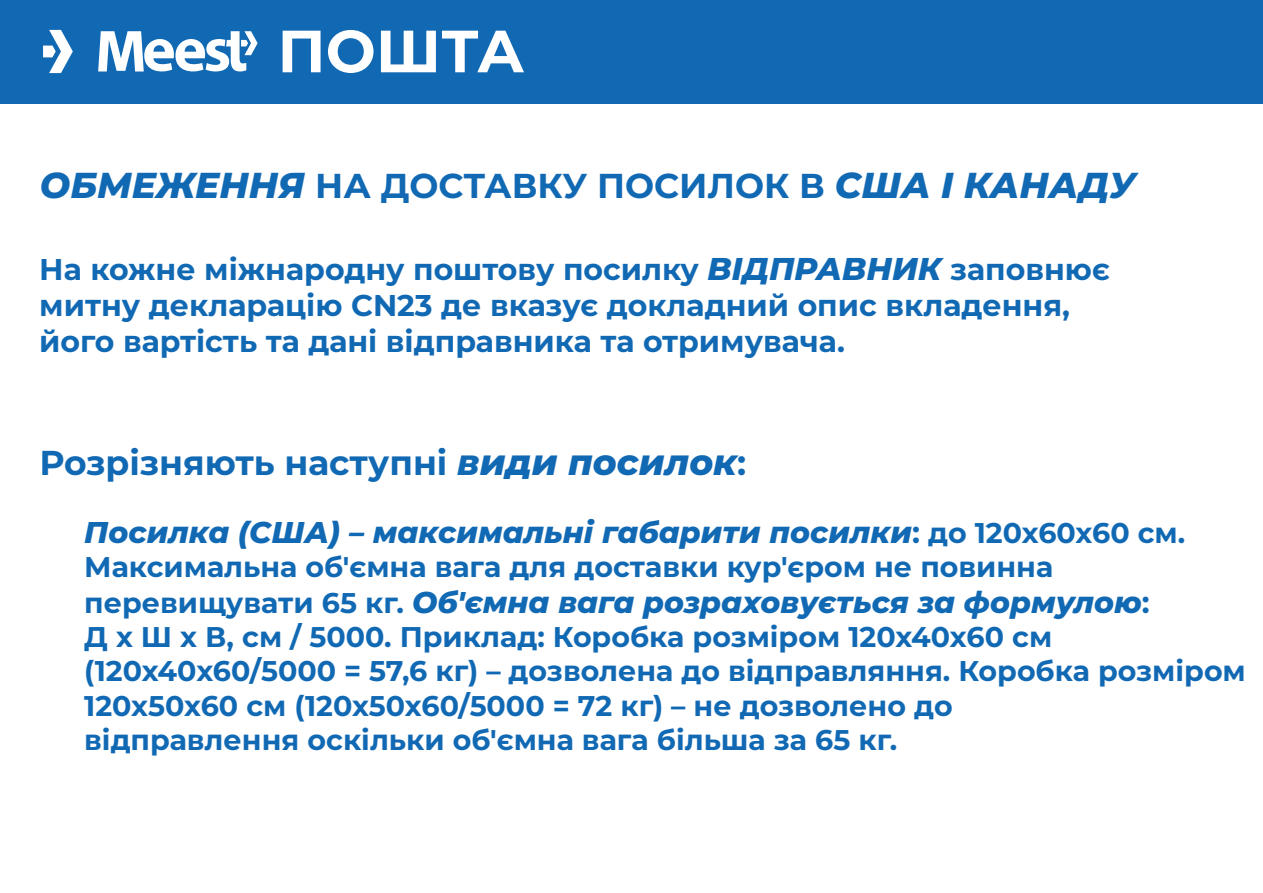
<style>
.page{position:relative;width:1263px;height:893px;background:#fff}
.page>*{position:absolute;margin:0;border:0;box-sizing:border-box;transform-origin:0 0}
.t1{font:italic 800 36px "Montserrat";color:#1169b4}
.t2{font:700 34.5px "Montserrat";color:#1169b4}
.t3{font:700 30px/36px "Montserrat";color:#1169b4}
.t4{font:italic 800 30px "Montserrat";color:#1169b4}
.t5{font:700 28.5px/34.2px "Montserrat";color:#1169b4}
.s1{font-weight:700;font-style:normal;font-size:34.5px}
.s2{font-weight:800;font-style:italic;font-size:31.5px}
.s3{font-weight:800;font-style:italic;font-size:36px}
.s4{font-weight:700;font-style:normal}
.s5{font-weight:700;font-style:normal;font-size:28.5px}
</style>
<div class="page">
<div style="left:0;top:0;width:1263px;height:104px;background:#1169b4"></div>
<svg style="left:43px;top:30px;width:30px;height:43px"></svg>
<svg style="left:98px;top:31px;width:160px;height:41px"></svg>
<svg style="left:283px;top:31px;width:38px;height:41px"></svg>
<svg style="left:328px;top:30px;width:45px;height:43px"></svg>
<svg style="left:381px;top:31px;width:55px;height:41px"></svg>
<svg style="left:442px;top:31px;width:82px;height:41px"></svg>
<p class="t1" style="left:40px;top:161px;width:1097px">ОБМЕЖЕННЯ <span class="s1">НА ДОСТАВКУ ПОСИЛОК В</span> США І КАНАДУ</p>
<p class="t3" style="left:39px;top:251px;width:1072px">На кожне міжнародну поштову посилку <span class="s2">ВІДПРАВНИК</span> заповнює митну декларацію CN23 де вказує докладний опис вкладення, його вартість та дані відправника та отримувача.</p>
<p class="t2" style="left:39px;top:440px;width:708px">Розрізняють наступні <span class="s3">види посилок</span>:</p>
<p class="t4" style="left:84px;top:512px;width:1102px">Посилка (США) – максимальні габарити посилки<span class="s4">:</span> <span class="s5">до 120х60х60 см.</span></p>
<p class="t5" style="left:84px;top:549px;width:970px">Максимальна об'ємна вага для доставки кур'єром не повинна</p>
<p class="t4" style="left:84px;top:582px;width:1067px"><span class="s5">перевищувати 65 кг.</span> Об'ємна вага розраховується за формулою<span class="s4">:</span></p>
<p class="t5" style="left:84px;top:619px;width:1163px">Д х Ш х В, см / 5000. Приклад: Коробка розміром 120х40х60 см (120х40х60/5000 = 57,6 кг) – дозволена до відправляння. Коробка розміром 120х50х60 см (120х50х60/5000 = 72 кг) – не дозволено до<br>відправлення оскільки об'ємна вага більша за 65 кг.</p>
</div>
